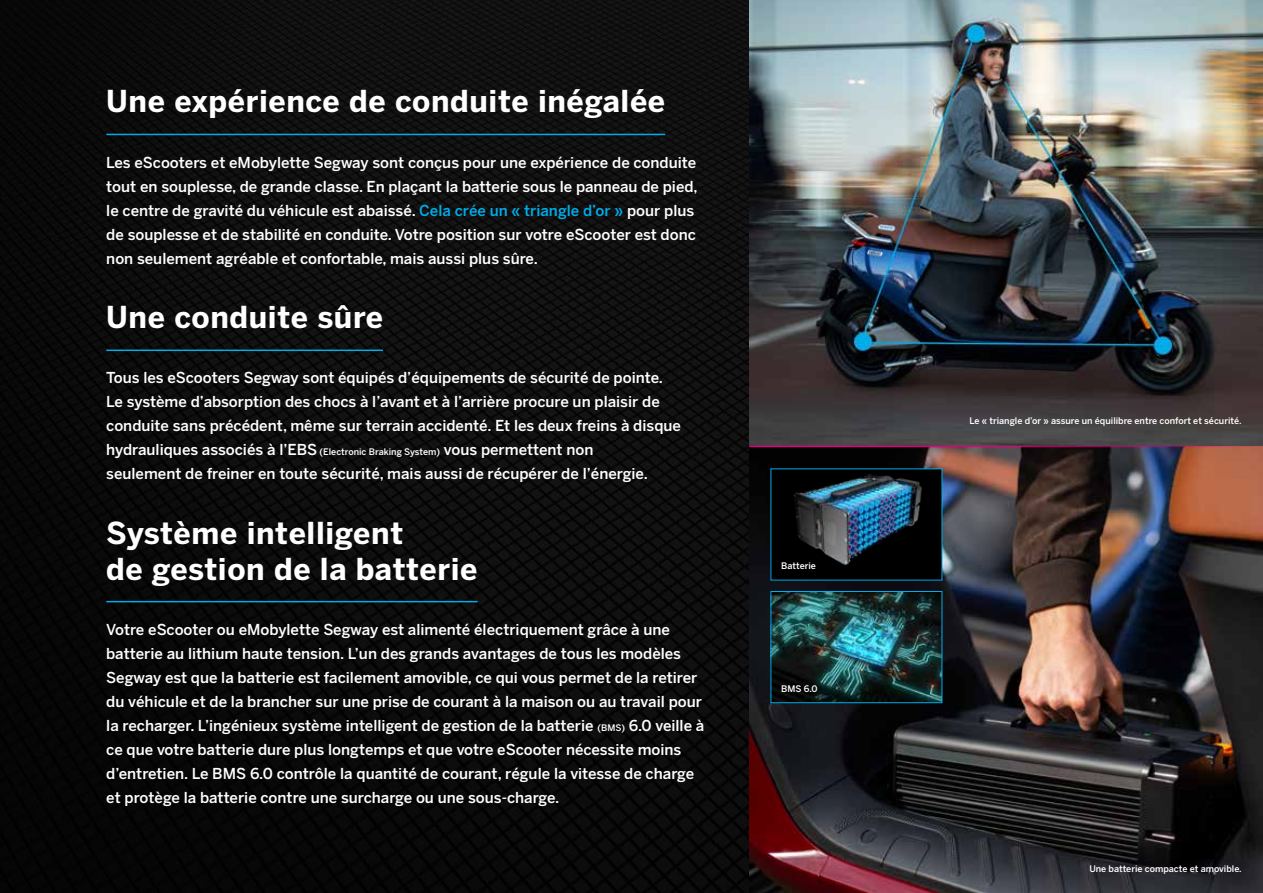
<style>
.page{position:relative;width:1263px;height:893px;background:#fff}
.page>*{position:absolute;margin:0;border:0;box-sizing:border-box;transform-origin:0 0}
.t1{font:700 30px/36px "Benton Sans";letter-spacing:.02em;color:#fff}
.t2{font:500 15px/24px "Benton Sans";color:#fff}
.t3{font:500 9px "Benton Sans";color:#fff}
.s1{color:#00ace9}
.s2{font-size:9px}
</style>
<div class="page">
<img style="left:749px;top:0;width:514px;height:893px">
<div style="left:0;top:0;width:749px;height:893px;background:#0b0b0b"></div>
<img style="left:772px;top:470px;width:168px;height:108px">
<img style="left:772px;top:593px;width:168px;height:108px">
<div style="left:770px;top:591px;width:172px;height:112px;border:1px solid #00ace9"></div>
<hr style="left:749px;top:446px;width:514px;height:1px;background:#e6007d">
<hr style="left:106px;top:350px;width:277px;height:1px;background:#00ace9">
<hr style="left:106px;top:134px;width:559px;height:1px;background:#00ace9">
<hr style="left:106px;top:601px;width:371px;height:1px;background:#00ace9">
<h1 class="t1" style="left:106px;top:83px;width:560px">Une expérience de conduite inégalée</h1>
<p class="t2" style="left:106px;top:150px;width:593px">Les eScooters et eMobylette Segway sont conçus pour une expérience de conduite tout en souplesse, de grande classe. En plaçant la batterie sous le panneau de pied, le centre de gravité du véhicule est abaissé. <span class="s1">Cela crée un « triangle d’or »</span> pour plus de souplesse et de stabilité en conduite. Votre position sur votre eScooter est donc non seulement agréable et confortable, mais aussi plus sûre.</p>
<h1 class="t1" style="left:106px;top:299px;width:278px">Une conduite sûre</h1>
<p class="t2" style="left:106px;top:366px;width:576px">Tous les eScooters Segway sont équipés d’équipements de sécurité de pointe.<br>Le système d’absorption des chocs à l’avant et à l’arrière procure un plaisir de conduite sans précédent, même sur terrain accidenté. Et les deux freins à disque hydrauliques associés à l’EBS <span class="s2">(Electronic Braking System)</span> vous permettent non<br>seulement de freiner en toute sécurité, mais aussi de récupérer de l’énergie.</p>
<h1 class="t1" style="left:106px;top:514px;width:373px">Système intelligent<br>de gestion de la batterie</h1>
<p class="t2" style="left:106px;top:617px;width:600px">Votre eScooter ou eMobylette Segway est alimenté électriquement grâce à une batterie au lithium haute tension. L’un des grands avantages de tous les modèles Segway est que la batterie est facilement amovible, ce qui vous permet de la retirer du véhicule et de la brancher sur une prise de courant à la maison ou au travail pour la recharger. L’ingénieux système intelligent de gestion de la batterie <span class="s2">(BMS)</span> 6.0 veille à ce que votre batterie dure plus longtemps et que votre eScooter nécessite moins d’entretien. Le BMS 6.0 contrôle la quantité de courant, régule la vitesse de charge et protège la batterie contre une surcharge ou une sous-charge.</p>
<p class="t3" style="left:781px;top:561px;width:36px">Batterie</p>
<p class="t3" style="left:781px;top:683px;width:38px">BMS 6.0</p>
<p class="t3" style="left:969px;top:416px;width:274px">Le « triangle d’or » assure un équilibre entre confort et sécurité.</p>
<p class="t3" style="left:1089px;top:863px;width:154px">Une batterie compacte et amovible.</p>
</div>
